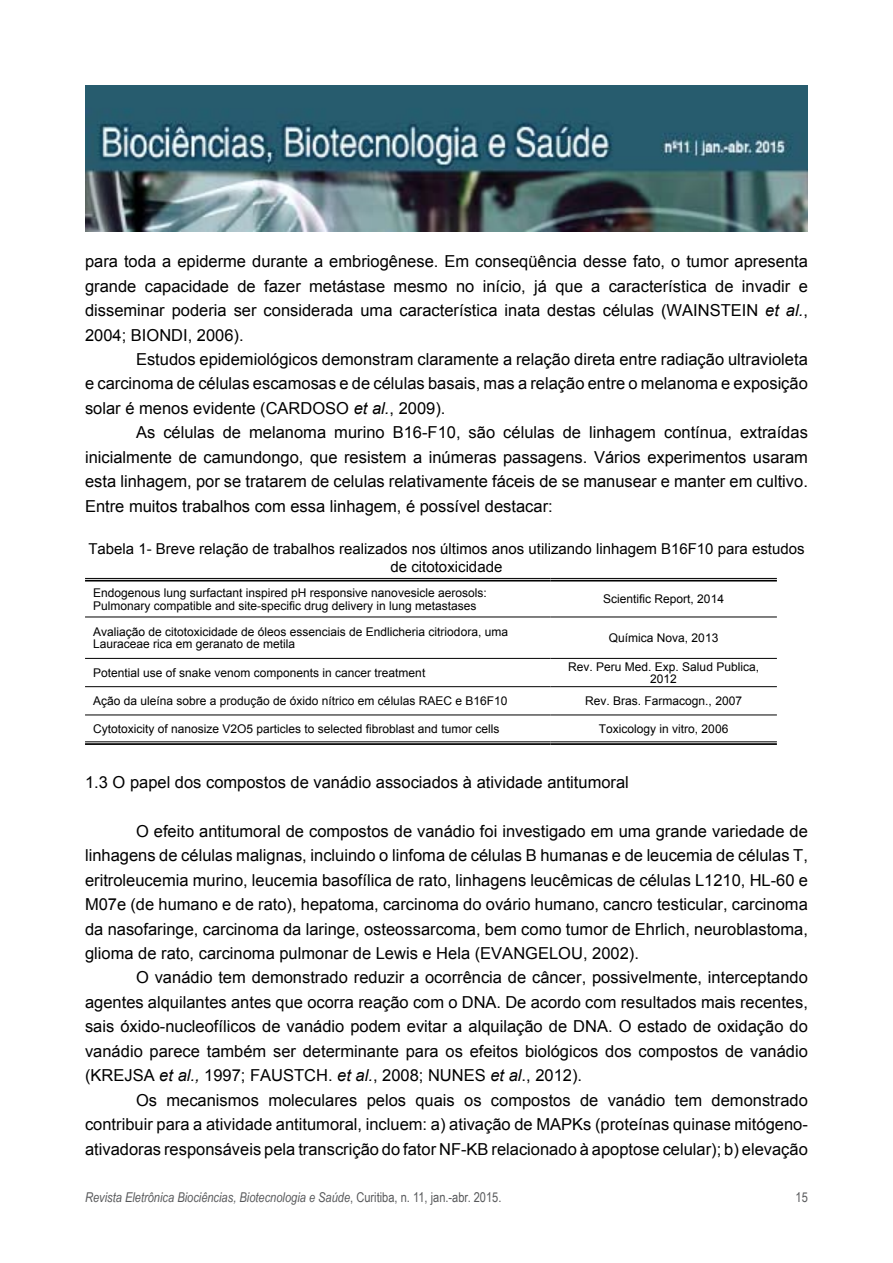
<style>
.page{position:relative;width:893px;height:1263px;background:#fff}
.page>*{position:absolute;margin:0;border:0;box-sizing:border-box;transform-origin:0 0}
.t1{font:16.5px/24.5px "Arial";color:#000;text-align:justify}
.t2{font:15px/18px "Arial";color:#000;text-align:center}
.t3{font:italic 13.5px "Arial Narrow";color:#58595b}
.t4{font:13.5px "Arial Narrow";color:#58595b}
.t5{font:12px/12.8px "Arial";color:#000}
.s1{font-style:italic}
.s2{font-style:normal}
</style>
<div class="page">
<img style="left:85px;top:85px;width:723px;height:146px">
<hr style="left:85px;top:741px;width:465px;height:4px;background:#aaa">
<hr style="left:550px;top:741px;width:227px;height:4px;background:#aaa">
<hr style="left:85px;top:578px;width:465px;height:1px;background:#000">
<hr style="left:85px;top:580px;width:465px;height:1px;background:#000">
<hr style="left:550px;top:578px;width:227px;height:1px;background:#000">
<hr style="left:550px;top:580px;width:227px;height:1px;background:#000">
<hr style="left:85px;top:617px;width:465px;height:1px;background:#000">
<hr style="left:550px;top:617px;width:227px;height:1px;background:#000">
<hr style="left:85px;top:658px;width:465px;height:1px;background:#000">
<hr style="left:550px;top:658px;width:227px;height:1px;background:#000">
<hr style="left:85px;top:686px;width:465px;height:1px;background:#000">
<hr style="left:550px;top:686px;width:227px;height:1px;background:#000">
<hr style="left:85px;top:714px;width:465px;height:1px;background:#000">
<hr style="left:550px;top:714px;width:227px;height:1px;background:#000">
<hr style="left:85px;top:741px;width:465px;height:1px;background:#000">
<hr style="left:85px;top:743px;width:465px;height:2px;background:#000">
<hr style="left:550px;top:741px;width:227px;height:1px;background:#000">
<hr style="left:550px;top:743px;width:227px;height:2px;background:#000">
<p class="t1" style="left:85px;top:249px;width:724px">para toda a epiderme durante a embriogênese. Em conseqüência desse fato, o tumor apresenta grande capacidade de fazer metástase mesmo no início, já que a característica de invadir e disseminar poderia ser considerada uma característica inata destas células (WAINSTEIN <span class="s1">et al.</span>, 2004; BIONDI, 2006).</p>
<p class="t1" style="left:85px;top:347px;width:724px;text-indent:51px">Estudos epidemiológicos demonstram claramente a relação direta entre radiação ultravioleta e carcinoma de células escamosas e de células basais, mas a relação entre o melanoma e exposição solar é menos evidente (CARDOSO <span class="s1">et al.</span>, 2009).</p>
<p class="t1" style="left:85px;top:420px;width:724px;text-indent:51px">As células de melanoma murino B16-F10, são células de linhagem contínua, extraídas inicialmente de camundongo, que resistem a inúmeras passagens. Vários experimentos usaram esta linhagem, por se tratarem de celulas relativamente fáceis de se manusear e manter em cultivo.<br>Entre muitos trabalhos com essa linhagem, é possível destacar:</p>
<p class="t2" style="left:88px;top:540px;width:718px">Tabela 1- Breve relação de trabalhos realizados nos últimos anos utilizando linhagem B16F10 para estudos de citotoxicidade</p>
<p class="t5" style="left:93px;top:587px;width:395px">Endogenous lung surfactant inspired pH responsive nanovesicle aerosols:<br>Pulmonary compatible and site-specific drug delivery in lung metastases</p>
<p class="t5" style="left:603px;top:593px;width:122px">Scientific Report, 2014</p>
<p class="t5" style="left:93px;top:625px;width:416px">Avaliação de citotoxicidade de óleos essenciais de Endlicheria citriodora, uma<br>Lauraceae rica em geranato de metila</p>
<p class="t5" style="left:609px;top:632px;width:111px">Química Nova, 2013</p>
<p class="t5" style="left:93px;top:666px;width:334px">Potential use of snake venom components in cancer treatment</p>
<p class="t5" style="left:568px;top:660px;width:192px;text-align:center">Rev. Peru Med. Exp. Salud Publica,<br>2012</p>
<p class="t5" style="left:93px;top:695px;width:416px">Ação da uleína sobre a produção de óxido nítrico em células RAEC e B16F10</p>
<p class="t5" style="left:585px;top:695px;width:158px">Rev. Bras. Farmacogn., 2007</p>
<p class="t5" style="left:93px;top:722px;width:408px">Cytotoxicity of nanosize V2O5 particles to selected fibroblast and tumor cells</p>
<p class="t5" style="left:599px;top:722px;width:131px">Toxicology in vitro, 2006</p>
<p class="t1" style="left:85px;top:770px;width:545px">1.3 O papel dos compostos de vanádio associados à atividade antitumoral</p>
<p class="t1" style="left:85px;top:819px;width:724px;text-indent:51px">O efeito antitumoral de compostos de vanádio foi investigado em uma grande variedade de linhagens de células malignas, incluindo o linfoma de células B humanas e de leucemia de células T, eritroleucemia murino, leucemia basofílica de rato, linhagens leucêmicas de células L1210, HL-60 e M07e (de humano e de rato), hepatoma, carcinoma do ovário humano, cancro testicular, carcinoma da nasofaringe, carcinoma da laringe, osteossarcoma, bem como tumor de Ehrlich, neuroblastoma, glioma de rato, carcinoma pulmonar de Lewis e Hela (EVANGELOU, 2002).</p>
<p class="t1" style="left:85px;top:966px;width:724px;text-indent:51px">O vanádio tem demonstrado reduzir a ocorrência de câncer, possivelmente, interceptando agentes alquilantes antes que ocorra reação com o DNA. De acordo com resultados mais recentes, sais óxido-nucleofílicos de vanádio podem evitar a alquilação de DNA. O estado de oxidação do vanádio parece também ser determinante para os efeitos biológicos dos compostos de vanádio (KREJSA <span class="s1">et al.,</span> 1997; FAUSTCH. <span class="s1">et al.</span>, 2008; NUNES <span class="s1">et al</span>., 2012).</p>
<p class="t1" style="left:85px;top:1088px;width:724px;text-indent:51px">Os mecanismos moleculares pelos quais os compostos de vanádio tem demonstrado contribuir para a atividade antitumoral, incluem: a) ativação de MAPKs (proteínas quinase mitógeno&shy;ativadoras responsáveis pela transcrição do fator NF-KB relacionado à apoptose celular); b) elevação</p>
<p class="t3" style="left:85px;top:1188px;width:418px">Revista Eletrônica Biociências, Biotecnologia e Saúde<span class="s2">, Curitiba, n. 11, jan.-abr. 2015.</span></p>
<p class="t4" style="left:796px;top:1187px;width:14px">15</p>
</div>
